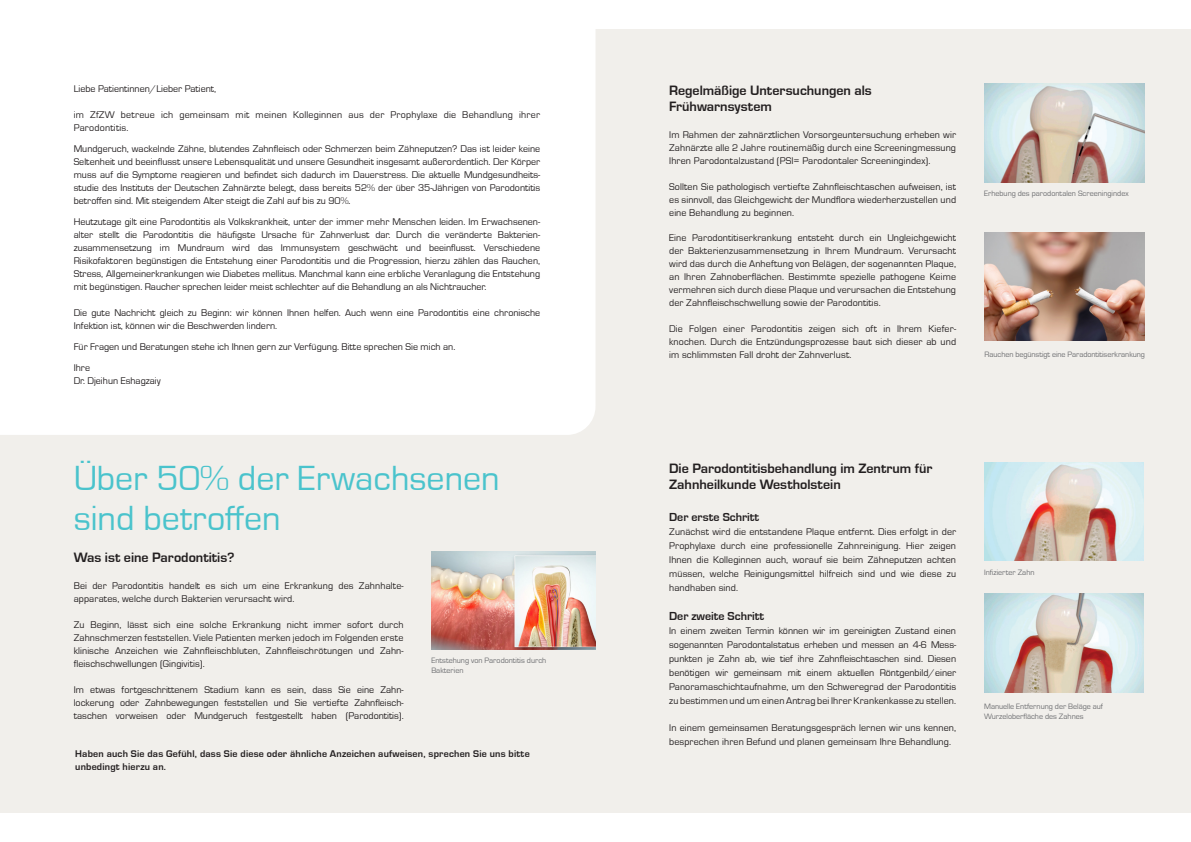
<style>
.page{position:relative;width:1191px;height:842px;background:#fff}
.page>*{position:absolute;margin:0;border:0;box-sizing:border-box;transform-origin:0 0}
.t1{font:36px/40px "Eurostile T";color:#4ac3cc}
.t2{font:700 14px/16px "Eurostile T";color:#231f20}
.t3{font:700 12px "Eurostile T";color:#231f20}
.t4{font:10px/13px "Eurostile T";letter-spacing:.01em;color:#231f20;text-align:justify}
.t5{font:700 10px/13px "Eurostile T";letter-spacing:.02em;color:#231f20}
.t6{font:8px/10px "Eurostile T";color:#6c6d70}
</style>
<div class="page">
<div style="left:0;top:28px;width:1191px;height:786px;background:#f1efeb"></div>
<div style="left:0;top:28px;width:595px;height:407px;background:#fff"></div>
<img style="left:431px;top:551px;width:164px;height:98px">
<img style="left:984px;top:462px;width:159px;height:98px">
<img style="left:984px;top:594px;width:159px;height:98px">
<img style="left:984px;top:84px;width:160px;height:98px">
<img style="left:984px;top:233px;width:160px;height:108px">
<p class="t4" style="left:74px;top:82px;width:144px">Liebe Patientinnen/Lieber Patient,</p>
<p class="t4" style="left:74px;top:108px;width:468px">im ZfZW betreue ich gemeinsam mit meinen Kolleginnen aus der Prophylaxe die Behandlung ihrer<br>Parodontitis.</p>
<p class="t4" style="left:74px;top:142px;width:468px">Mundgeruch, wackelnde Zähne, blutendes Zahnfleisch oder Schmerzen beim Zähneputzen? Das ist leider keine Seltenheit und beeinflusst unsere Lebensqualität und unsere Gesundheit insgesamt außerordentlich. Der Körper muss auf die Symptome reagieren und befindet sich dadurch im Dauerstress. Die aktuelle Mundgesundheits&shy;studie des Instituts der Deutschen Zahnärzte belegt, dass bereits 52% der über 35-Jährigen von Parodontitis betroffen sind. Mit steigendem Alter steigt die Zahl auf bis zu 90%.</p>
<p class="t4" style="left:74px;top:215px;width:468px">Heutzutage gilt eine Parodontitis als Volkskrankheit, unter der immer mehr Menschen leiden. Im Erwachsenen&shy;alter stellt die Parodontitis die häufigste Ursache für Zahnverlust dar. Durch die veränderte Bakterien&shy;zusammensetzung im Mundraum wird das Immunsystem geschwächt und beeinflusst. Verschiedene Risikofaktoren begünstigen die Entstehung einer Parodontitis und die Progression, hierzu zählen das Rauchen, Stress, Allgemeinerkrankungen wie Diabetes mellitus. Manchmal kann eine erbliche Veranlagung die Entstehung mit begünstigen. Raucher sprechen leider meist schlechter auf die Behandlung an als Nichtraucher.</p>
<p class="t4" style="left:74px;top:306px;width:468px">Die gute Nachricht gleich zu Beginn: wir können Ihnen helfen. Auch wenn eine Parodontitis eine chronische<br>Infektion ist, können wir die Beschwerden lindern.</p>
<p class="t4" style="left:74px;top:336px;width:383px;line-height:21px">Für Fragen und Beratungen stehe ich Ihnen gern zur Verfügung. Bitte sprechen Sie mich an.<br>Ihre</p>
<p class="t4" style="left:74px;top:374px;width:88px">Dr. Djeihun Eshagzaiy</p>
<h1 class="t1" style="left:74px;top:459px;width:427px">Über 50% der Erwachsenen sind betroffen</h1>
<h2 class="t2" style="left:74px;top:550px;width:162px">Was ist eine Parodontitis?</h2>
<p class="t4" style="left:74px;top:579px;width:331px">Bei der Parodontitis handelt es sich um eine Erkrankung des Zahnhalte&shy;apparates, welche durch Bakterien verursacht wird.</p>
<p class="t4" style="left:74px;top:618px;width:331px">Zu Beginn, lässt sich eine solche Erkrankung nicht immer sofort durch Zahnschmerzen feststellen. Viele Patienten merken jedoch im Folgenden erste klinische Anzeichen wie Zahnfleischbluten, Zahnfleischrötungen und Zahn&shy;fleischschwellungen (Gingivitis).</p>
<p class="t4" style="left:74px;top:683px;width:331px">Im etwas fortgeschrittenem Stadium kann es sein, dass Sie eine Zahn&shy;lockerung oder Zahnbewegungen feststellen und Sie vertiefte Zahnfleisch&shy;taschen vorweisen oder Mundgeruch festgestellt haben (Parodontitis).</p>
<p class="t6" style="left:431px;top:655px;width:116px">Entstehung von Parodontitis durch<br>Bakterien</p>
<p class="t5" style="left:75px;top:747px;width:456px">Haben auch Sie das Gefühl, dass Sie diese oder ähnliche Anzeichen aufweisen, sprechen Sie uns bitte unbedingt hierzu an.</p>
<h2 class="t2" style="left:669px;top:82px;width:204px">Regelmäßige Untersuchungen als<br>Frühwarnsystem</h2>
<p class="t4" style="left:669px;top:128px;width:288px">Im Rahmen der zahnärztlichen Vorsorgeuntersuchung erheben wir Zahnärzte alle 2 Jahre routinemäßig durch eine Screeningmessung Ihren Parodontalzustand (PSI= Parodontaler Screeningindex).</p>
<p class="t4" style="left:669px;top:180px;width:288px">Sollten Sie pathologisch vertiefte Zahnfleischtaschen aufweisen, ist es sinnvoll, das Gleichgewicht der Mundflora wiederherzustellen und eine Behandlung zu beginnen.</p>
<p class="t4" style="left:669px;top:231px;width:288px">Eine Parodontitiserkrankung entsteht durch ein Ungleichgewicht der Bakterienzusammensetzung in Ihrem Mundraum. Verursacht wird das durch die Anheftung von Belägen, der sogenannten Plaque, an Ihren Zahnoberflächen. Bestimmte spezielle pathogene Keime vermehren sich durch diese Plaque und verursachen die Entstehung der Zahnfleischschwellung sowie der Parodontitis.</p>
<p class="t4" style="left:669px;top:322px;width:288px">Die Folgen einer Parodontitis zeigen sich oft in Ihrem Kiefer&shy;knochen. Durch die Entzündungsprozesse baut sich dieser ab und im schlimmsten Fall droht der Zahnverlust.</p>
<p class="t6" style="left:984px;top:189px;width:146px">Erhebung des parodontalen Screeningindex</p>
<p class="t6" style="left:984px;top:349px;width:162px">Rauchen begünstigt eine Paradontitiserkrankung</p>
<h2 class="t2" style="left:669px;top:461px;width:265px">Die Parodontitisbehandlung im Zentrum für<br>Zahnheilkunde Westholstein</h2>
<p class="t3" style="left:669px;top:511px;width:91px">Der erste Schritt</p>
<p class="t4" style="left:669px;top:525px;width:288px;line-height:14px">Zunächst wird die entstandene Plaque entfernt. Dies erfolgt in der Prophylaxe durch eine professionelle Zahnreinigung. Hier zeigen Ihnen die Kolleginnen auch, worauf sie beim Zähneputzen achten müssen, welche Reinigungsmittel hilfreich sind und wie diese zu handhaben sind.</p>
<p class="t3" style="left:669px;top:610px;width:96px">Der zweite Schritt</p>
<p class="t4" style="left:669px;top:624px;width:288px;line-height:14px">In einem zweiten Termin können wir im gereinigten Zustand einen sogenannten Parodontalstatus erheben und messen an 4-6 Mess&shy;punkten je Zahn ab, wie tief ihre Zahnfleischtaschen sind. Diesen benötigen wir gemeinsam mit einem aktuellen Röntgenbild/einer Panoramaschichtaufnahme, um den Schweregrad der Parodontitis zu bestimmen und um einen Antrag bei Ihrer Krankenkasse zu stellen.</p>
<p class="t4" style="left:669px;top:721px;width:288px;line-height:14px">In einem gemeinsamen Beratungsgespräch lernen wir uns kennen, besprechen ihren Befund und planen gemeinsam Ihre Behandlung.</p>
<p class="t6" style="left:984px;top:567px;width:52px">Infizierter Zahn</p>
<p class="t6" style="left:984px;top:701px;width:120px">Manuelle Entfernung der Beläge auf<br>Wurzeloberfläche des Zahnes</p>
</div>
